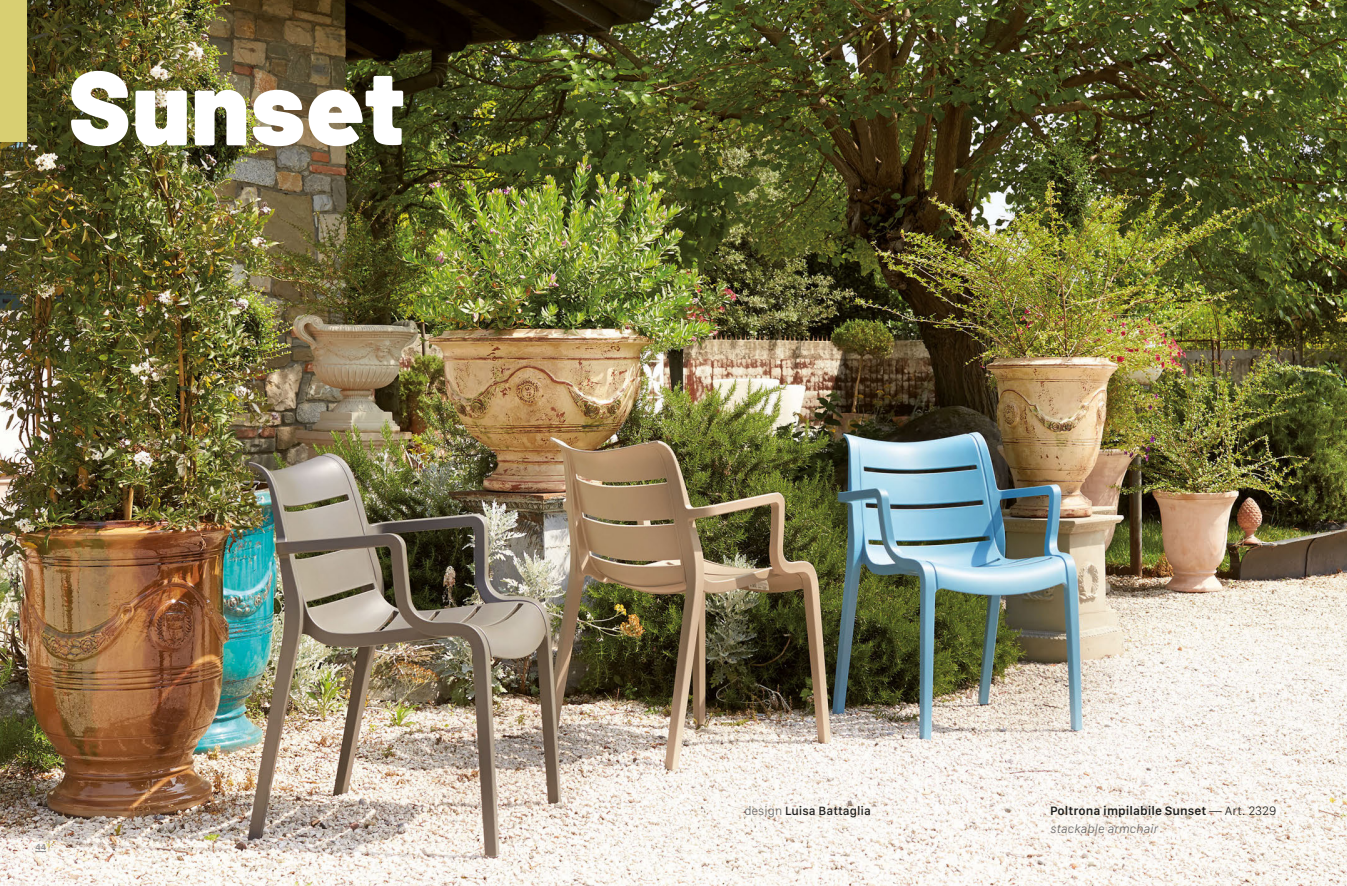
<style>
.page{position:relative;width:1347px;height:886px;background:#fff}
.page>*{position:absolute;margin:0;border:0;box-sizing:border-box;transform-origin:0 0}
.t1{font:600 12.62px "San Francisco Text";color:#1d1d1b}
.t2{font:italic 300 12.62px "San Francisco Text";color:#646363}
.t3{font:500 12.5px "San Francisco Text";color:#1d1d1b}
.t4{font:600 8.75px "San Francisco Text";color:#878787}
.s1{font-weight:300;color:#646363}
.s2{font-weight:300}
</style>
<div class="page">
<img style="left:0;top:0;width:1346px;height:886px">
<div style="left:0;top:0;width:27px;height:142px;background:#d8cf72"></div>
<img style="left:71px;top:71px;width:332px;height:75px">
<p class="t4" style="left:35px;top:842px;width:12px">44</p>
<p class="t3" style="left:744px;top:803px;width:128px"><span class="s1">design</span> Luisa Battaglia</p>
<p class="t1" style="left:1050px;top:803px;width:228px">Poltrona impilabile Sunset <span class="s2">— Art. 2329</span></p>
<p class="t2" style="left:1050px;top:821px;width:110px">stackable armchair</p>
</div>
